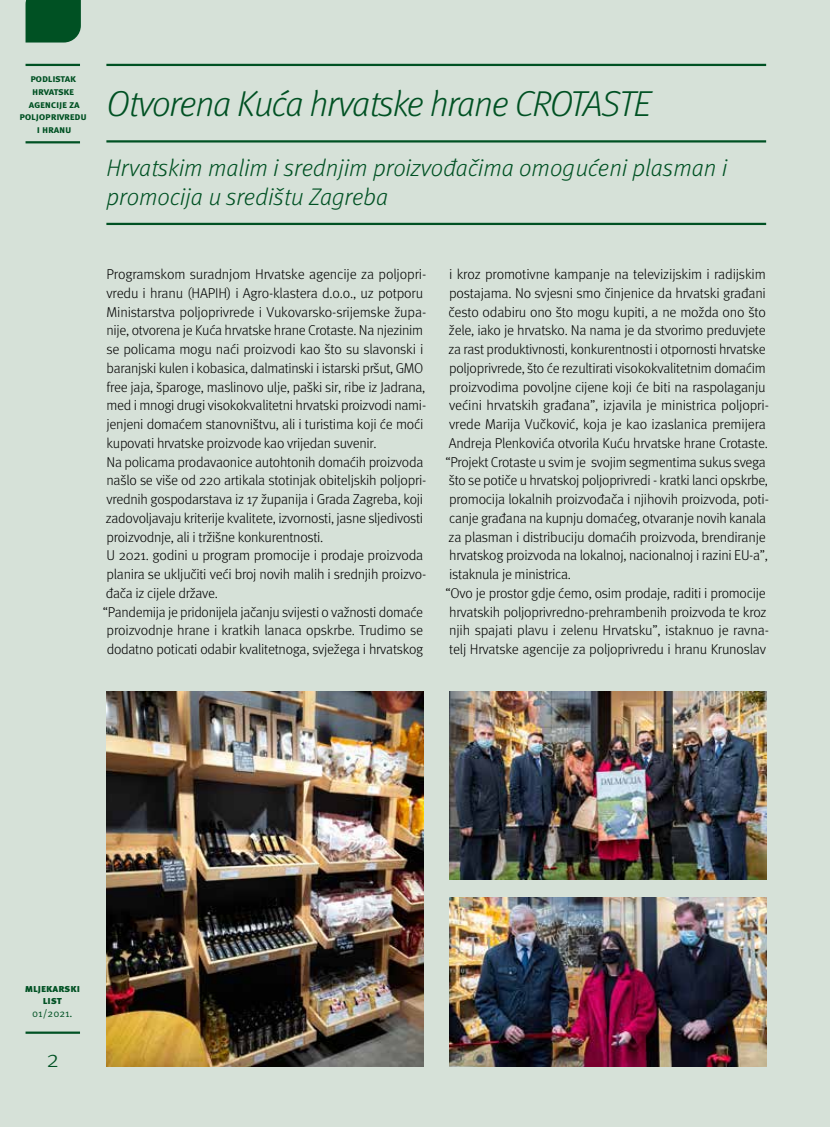
<style>
.page{position:relative;width:830px;height:1127px;background:#fff}
.page>*{position:absolute;margin:0;border:0;box-sizing:border-box;transform-origin:0 0}
.t1{font:italic 300 36px "Meta Pro";letter-spacing:-.03em;color:#005123}
.t2{font:italic 300 24px/28.8px "Meta Pro";color:#005123}
.t3{font:300 24px "Meta Pro";color:#005123}
.t4{font:300 14.25px/18.8px "Meta Pro";letter-spacing:-.02em;color:#000}
.t5{font:700 10.5px/12.6px "Meta Pro";letter-spacing:-.025em;color:#005123;text-align:center}
.t6{font:900 10.5px/12.6px "Meta Pro";color:#005123;text-align:center}
.t7{font:10.5px "Meta Pro";letter-spacing:-.005em;color:#005123}
</style>
<div class="page">
<div style="left:0;top:0;width:829px;height:1127px;background:#d6e1d8"></div>
<hr style="left:26px;top:64px;width:54px;height:2px;background:#005123">
<hr style="left:26px;top:141px;width:54px;height:2px;background:#005123">
<div style="left:26px;top:0;width:55px;height:43px;background:#005123"></div>
<hr style="left:26px;top:1031px;width:54px;height:3px;background:#005123">
<hr style="left:106px;top:64px;width:659px;height:2px;background:#005123">
<hr style="left:106px;top:140px;width:659px;height:3px;background:#005123">
<hr style="left:106px;top:223px;width:659px;height:2px;background:#005123">
<img style="left:106px;top:692px;width:317px;height:375px">
<img style="left:449px;top:692px;width:316px;height:187px">
<img style="left:449px;top:898px;width:316px;height:169px">
<p class="t5" style="left:19px;top:73px;width:69px">podlistak<br>Hrvatske agencije za poljoprivredu i h ranu</p>
<h1 class="t1" style="left:106px;top:77px;width:545px">Otvorena Kuća hrvatske hrane CROTASTE</h1>
<h2 class="t2" style="left:106px;top:152px;width:622px">Hrvatskim malim i srednjim proizvođačima omogućeni plasman i promocija u središtu Zagreba</h2>
<p class="t4" style="left:103px;top:264px;width:325px">Programskom suradnjom Hrvatske agencije za poljopri&shy;vredu i hranu (HAPIH) i Agro-klastera d.o.o., uz potporu Ministarstva poljoprivrede i Vukovarsko-srijemske župa&shy;nije, otvorena je Kuća hrvatske hrane Crotaste. Na njezinim se policama mogu naći proizvodi kao što su slavonski i baranjski kulen i kobasica, dalmatinski i istarski pršut, GMO free jaja, šparoge, maslinovo ulje, paški sir, ribe iz Jadrana, med i mnogi drugi visokokvalitetni hrvatski proizvodi nami&shy;jenjeni domaćem stanovništvu, ali i turistima koji će moći kupovati hrvatske proizvode kao vrijedan suvenir.<br>Na policama prodavaonice autohtonih domaćih proizvoda našlo se više od 220 artikala stotinjak obiteljskih poljopri&shy;vrednih gospodarstava iz 17 županija i Grada Zagreba, koji zadovoljavaju kriterije kvalitete, izvornosti, jasne sljedivosti proizvodnje, ali i tržišne konkurentnosti.<br>U 2021. godini u program promocije i prodaje proizvoda planira se uključiti veći broj novih malih i srednjih proizvo&shy;đača iz cijele države.<br>“Pandemija je pridonijela jačanju svijesti o važnosti domaće proizvodnje hrane i kratkih lanaca opskrbe. Trudimo se dodatno poticati odabir kvalitetnoga, svježega i hrvatskog</p>
<p class="t4" style="left:445px;top:264px;width:325px">i kroz promotivne kampanje na televizijskim i radijskim postajama. No svjesni smo činjenice da hrvatski građani često odabiru ono što mogu kupiti, a ne možda ono što žele, iako je hrvatsko. Na nama je da stvorimo preduvjete za rast produktivnosti, konkurentnosti i otpornosti hrvatske poljoprivrede, što će rezultirati visokokvalitetnim domaćim proizvodima povoljne cijene koji će biti na raspolaganju većini hrvatskih građana”, izjavila je ministrica poljopri&shy;vrede Marija Vučković, koja je kao izaslanica premijera Andreja Plenkovića otvorila Kuću hrvatske hrane Crotaste. “Projekt Crotaste u svim je svojim segmentima sukus svega što se potiče u hrvatskoj poljoprivredi - kratki lanci opskrbe, promocija lokalnih proizvođača i njihovih proizvoda, poti&shy;canje građana na kupnju domaćeg, otvaranje novih kanala za plasman i distribuciju domaćih proizvoda, brendiranje hrvatskog proizvoda na lokalnoj, nacionalnoj i razini EU-a”, istaknula je ministrica.<br>“Ovo je prostor gdje ćemo, osim prodaje, raditi i promocije hrvatskih poljoprivredno-prehrambenih proizvoda te kroz njih spajati plavu i zelenu Hrvatsku”, istaknuo je ravna&shy;telj Hrvatske agencije za poljoprivredu i hranu Krunoslav</p>
<p class="t6" style="left:25px;top:982px;width:57px">Mljekarski list</p>
<p class="t7" style="left:32px;top:1007px;width:42px">01/2021.</p>
<h2 class="t3" style="left:47px;top:1041px;width:14px">2</h2>
</div>
